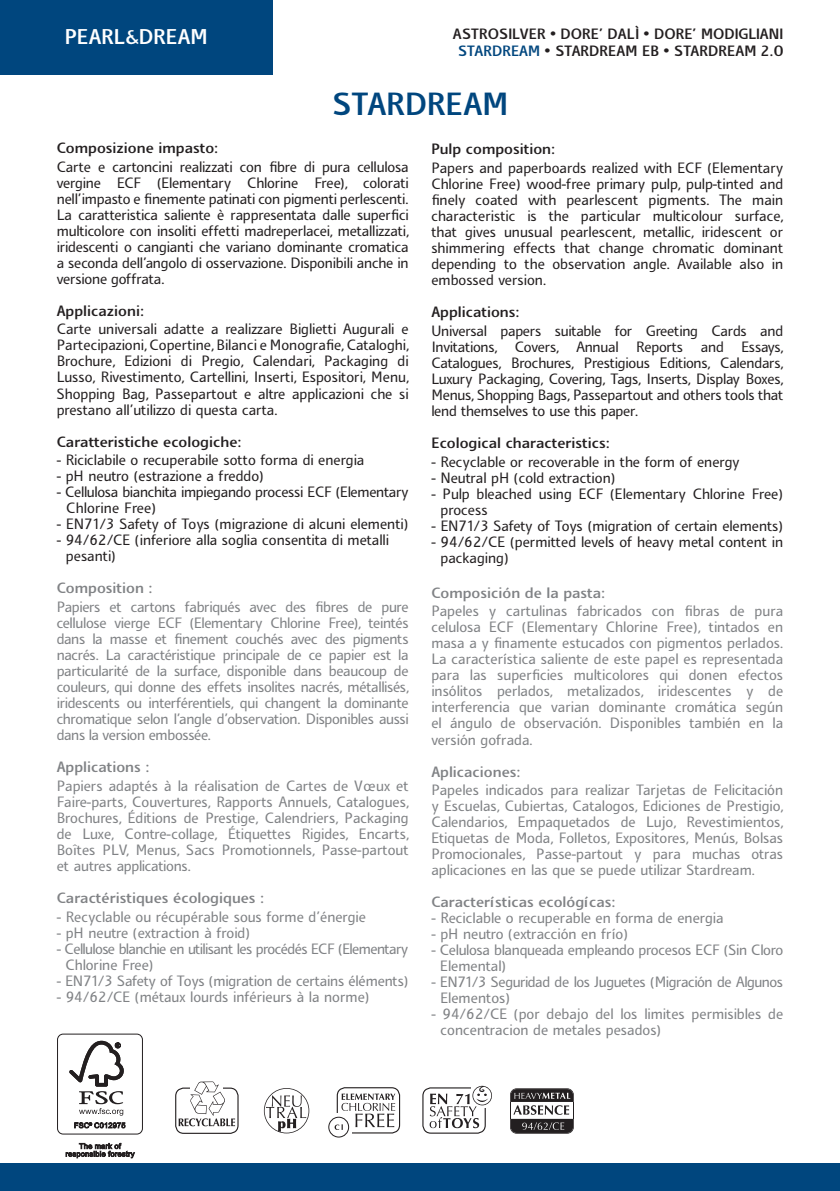
<style>
.page{position:relative;width:840px;height:1191px;background:#fff}
.page>*{position:absolute;margin:0;border:0;box-sizing:border-box;transform-origin:0 0}
.t1{font:700 30px "Cordenons";color:#00467e}
.t2{font:700 20px "Cordenons";color:#fff}
.t3{font:14px/16px "Cordenons";color:#231f20;text-align:justify}
.t4{font:14px/16px "Cordenons";color:#808285;text-align:justify}
.t5{font:700 14px/16.8px "Cordenons";color:#231f20;text-align:center}
.t6{font:700 14px "Cordenons";color:#808285}
.t7{font:14px/16px "Cordenons";letter-spacing:-.04em;color:#808285}
.t8{font:14px/16px "Cordenons";letter-spacing:-.02em;color:#231f20}
.t9{font:14px/16px "Cordenons";letter-spacing:-.02em;color:#808285}
.t10{font:14px/16px "Cordenons";letter-spacing:-.03em;color:#808285}
.s1{font-weight:400}
.s2{color:#00467e}
</style>
<div class="page">
<div style="left:0;top:1163px;width:839px;height:28px;background:#00467e"></div>
<div style="left:0;top:0;width:272px;height:74px;background:#00467e"></div>
<div style="left:57px;top:1033px;width:86px;height:101px;border:1px solid #231f20;border-radius:6px"></div>
<svg style="left:69px;top:1040px;width:55px;height:75px"></svg>
<svg style="left:74px;top:1122px;width:51px;height:6px"></svg>
<svg style="left:66px;top:1143px;width:69px;height:15px"></svg>
<svg style="left:264px;top:1088px;width:45px;height:45px"></svg>
<svg style="left:510px;top:1088px;width:63px;height:45px"></svg>
<div style="left:175px;top:1087px;width:63px;height:46px;border:1px solid #231f20;border-radius:8px"></div>
<svg style="left:178px;top:1081px;width:57px;height:45px"></svg>
<div style="left:336px;top:1087px;width:64px;height:46px;border:1px solid #231f20;border-radius:8px"></div>
<div style="left:334px;top:1113px;width:17px;height:21px;background:#fff"></div>
<div style="left:328px;top:1116px;width:21px;height:21px;border:1px solid #231f20;border-radius:50%"></div>
<svg style="left:334px;top:1093px;width:61px;height:37px"></svg>
<div style="left:422px;top:1087px;width:63px;height:46px;border:1px solid #231f20;border-radius:8px"></div>
<svg style="left:429px;top:1085px;width:62px;height:43px"></svg>
<h2 class="t2" style="left:65px;top:24px;width:144px">PEARL&amp;DREAM</h2>
<p class="t5" style="left:452px;top:26px;width:331px">ASTROSILVER <span class="s1">•</span> DORE’ DALÌ <span class="s1">•</span> DORE’ MODIGLIANI<br><span class="s2">STARDREAM</span> <span class="s1">•</span> STARDREAM EB <span class="s1">•</span> STARDREAM 2.0</p>
<h1 class="t1" style="left:331px;top:85px;width:178px">STARDREAM</h1>
<p class="t5" style="left:57px;top:139px;width:163px">Composizione impasto:</p>
<p class="t3" style="left:57px;top:159px;width:353px">Carte e cartoncini realizzati con fibre di pura cellulosa vergine ECF (Elementary Chlorine Free), colorati nell’impasto e finemente patinati con pigmenti perlescenti.<br>La caratteristica saliente è rappresentata dalle superfici multicolore con insoliti effetti madreperlacei, metallizzati, iridescenti o cangianti che variano dominante cromatica a seconda dell’angolo di osservazione. Disponibili anche in versione goffrata.</p>
<p class="t5" style="left:57px;top:302px;width:89px">Applicazioni:</p>
<p class="t3" style="left:57px;top:322px;width:353px">Carte universali adatte a realizzare Biglietti Augurali e Partecipazioni, Copertine, Bilanci e Monografie, Cataloghi, Brochure, Edizioni di Pregio, Calendari, Packaging di Lusso, Rivestimento, Cartellini, Inserti, Espositori, Menu, Shopping Bag, Passepartout e altre applicazioni che si prestano all’utilizzo di questa carta.</p>
<p class="t5" style="left:57px;top:433px;width:186px">Caratteristiche ecologiche:</p>
<p class="t3" style="left:57px;top:452px;width:309px">- Riciclabile o recuperabile sotto forma di energia</p>
<p class="t3" style="left:57px;top:468px;width:208px">- pH neutro (estrazione a freddo)</p>
<p class="t8" style="left:66px;top:484px;width:344px;text-indent:-9px">- Cellulosa bianchita impiegando processi ECF (Elementary<br>Chlorine Free)</p>
<p class="t3" style="left:57px;top:516px;width:353px">- EN71/3 Safety of Toys (migrazione di alcuni elementi)</p>
<p class="t3" style="left:66px;top:532px;width:324px;text-indent:-9px">- 94/62/CE (inferiore alla soglia consentita di metalli pesanti)</p>
<p class="t6" style="left:57px;top:580px;width:97px">Composition :</p>
<p class="t4" style="left:57px;top:599px;width:353px">Papiers et cartons fabriqués avec des fibres de pure cellulose vierge ECF (Elementary Chlorine Free), teintés dans la masse et finement couchés avec des pigments nacrés. La caractéristique principale de ce papier est la particularité de la surface, disponible dans beaucoup de couleurs, qui donne des effets insolites nacrés, métallisés, iridescents ou interférentiels, qui changent la dominante chromatique selon l’angle d’observation. Disponibles aussi dans la version embossée.</p>
<p class="t6" style="left:57px;top:758px;width:94px">Applications :</p>
<p class="t4" style="left:57px;top:778px;width:353px">Papiers adaptés à la réalisation de Cartes de Vœux et Faire-parts, Couvertures, Rapports Annuels, Catalogues, Brochures, Éditions de Prestige, Calendriers, Packaging de Luxe, Contre-collage, Étiquettes Rigides, Encarts, Boîtes PLV, Menus, Sacs Promotionnels, Passe-partout et autres applications.</p>
<p class="t6" style="left:57px;top:889px;width:209px">Caractéristiques écologiques :</p>
<p class="t4" style="left:57px;top:909px;width:310px">- Recyclable ou récupérable sous forme d’énergie</p>
<p class="t4" style="left:57px;top:925px;width:195px">- pH neutre (extraction à froid)</p>
<p class="t7" style="left:65px;top:941px;width:344px;text-indent:-9px">- Cellulose blanchie en utilisant les procédés ECF (Elementary<br>Chlorine Free)</p>
<p class="t4" style="left:57px;top:973px;width:353px">- EN71/3 Safety of Toys (migration de certains éléments)</p>
<p class="t4" style="left:57px;top:989px;width:314px">- 94/62/CE (métaux lourds inférieurs à la norme)</p>
<p class="t5" style="left:431px;top:141px;width:125px">Pulp composition:</p>
<p class="t3" style="left:431px;top:160px;width:353px">Papers and paperboards realized with ECF (Elementary Chlorine Free) wood-free primary pulp, pulp-tinted and finely coated with pearlescent pigments. The main characteristic is the particular multicolour surface, that gives unusual pearlescent, metallic, iridescent or shimmering effects that change chromatic dominant depending to the observation angle. Available also in embossed version.</p>
<p class="t5" style="left:431px;top:304px;width:90px">Applications:</p>
<p class="t3" style="left:431px;top:323px;width:353px">Universal papers suitable for Greeting Cards and<br>Invitations,</p>
<p class="t3" style="left:514px;top:339px;width:45px">Covers,</p>
<p class="t3" style="left:576px;top:339px;width:44px">Annual</p>
<p class="t3" style="left:635px;top:339px;width:49px">Reports</p>
<p class="t3" style="left:700px;top:339px;width:24px">and</p>
<p class="t3" style="left:431px;top:339px;width:353px;text-indent:310px">Essays, Catalogues, Brochures, Prestigious Editions, Calendars, Luxury Packaging, Covering, Tags, Inserts, Display Boxes, Menus, Shopping Bags, Passepartout and others tools that lend themselves to use this paper.</p>
<p class="t5" style="left:431px;top:434px;width:180px">Ecological characteristics:</p>
<p class="t3" style="left:431px;top:454px;width:309px">- Recyclable or recoverable in the form of energy</p>
<p class="t3" style="left:431px;top:470px;width:186px">- Neutral pH (cold extraction)</p>
<p class="t3" style="left:440px;top:486px;width:344px;text-indent:-9px">- Pulp bleached using ECF (Elementary Chlorine Free) process</p>
<p class="t3" style="left:431px;top:518px;width:353px">- EN71/3 Safety of Toys (migration of certain elements)</p>
<p class="t3" style="left:440px;top:534px;width:344px;text-indent:-9px">- 94/62/CE (permitted levels of heavy metal content in packaging)</p>
<p class="t6" style="left:431px;top:584px;width:175px">Composición de la pasta:</p>
<p class="t4" style="left:431px;top:603px;width:353px">Papeles y cartulinas fabricados con fibras de pura celulosa ECF (Elementary Chlorine Free), tintados en masa a y finamente estucados con pigmentos perlados.<br>La característica saliente de este papel es representada para las superficies multicolores qui donen efectos insólitos perlados, metalizados, iridescentes y de interferencia que varian dominante cromática según el ángulo de observación. Disponibles también en la versión gofrada.</p>
<p class="t6" style="left:431px;top:763px;width:91px">Aplicaciones:</p>
<p class="t4" style="left:431px;top:782px;width:353px">Papeles indicados para realizar Tarjetas de Felicitación y Escuelas, Cubiertas, Catalogos, Ediciones de Prestigio, Calendarios, Empaquetados de Lujo, Revestimientos, Etiquetas de Moda, Folletos, Expositores, Menús, Bolsas Promocionales, Passe-partout y para muchas otras aplicaciones en las que se puede utilizar Stardream.</p>
<p class="t6" style="left:431px;top:893px;width:186px">Características ecológícas:</p>
<p class="t4" style="left:431px;top:910px;width:293px">- Reciclable o recuperable en forma de energia</p>
<p class="t4" style="left:431px;top:926px;width:198px">- pH neutro (extracción en frío)</p>
<p class="t9" style="left:440px;top:942px;width:344px;text-indent:-9px">- Celulosa blanqueada empleando procesos ECF (Sin Cloro<br>Elemental)</p>
<p class="t10" style="left:440px;top:974px;width:344px;text-indent:-9px">- EN71/3 Seguridad de los Juguetes (Migración de Algunos<br>Elementos)</p>
<p class="t4" style="left:440px;top:1006px;width:344px;text-indent:-9px">- 94/62/CE (por debajo del los limites permisibles de concentracion de metales pesados)</p>
</div>
